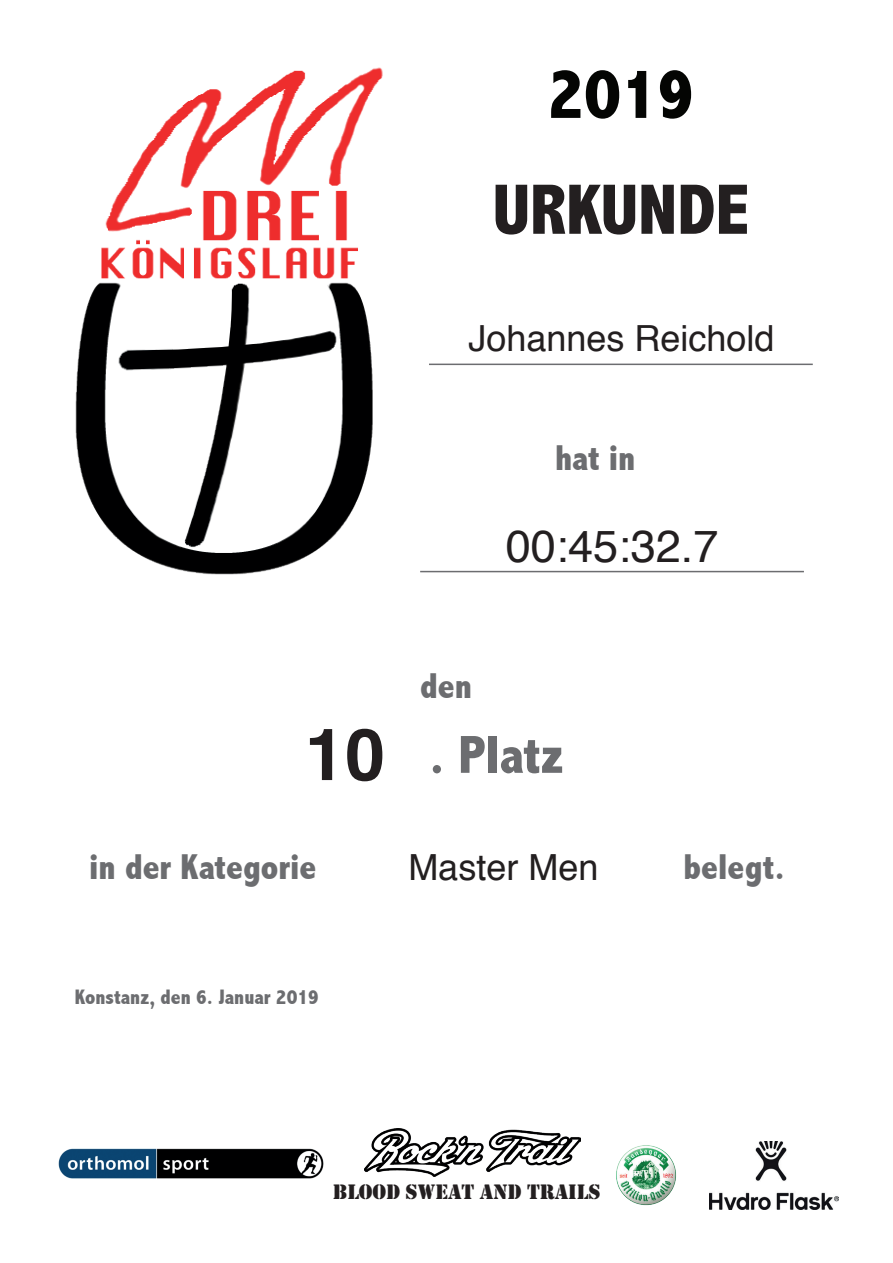
<style>
.page{position:relative;width:893px;height:1263px;background:#fff}
.page>*{position:absolute;margin:0;border:0;box-sizing:border-box;transform-origin:0 0}
.t1{font:800 condensed 72px "Abadi";color:#231f20}
.t2{font:800 condensed 72px "Abadi";color:#040503}
.t3{font:700 72px "Helvetica";color:#231f20}
.t4{font:800 condensed 54px "Abadi";color:#6c6d70}
.t5{font:45px "Helvetica";color:#231f20}
.t6{font:800 condensed 36px "Abadi";color:#6c6d70}
.t7{font:36px "Helvetica";color:#231f20}
.t8{font:21.6px "Stencil";color:#231f20}
.t9{font:800 condensed 21px "Abadi";color:#6c6d70}
</style>
<div class="page">
<hr style="left:429px;top:364px;width:384px;height:1px;background:#6c6d70">
<hr style="left:420px;top:571px;width:384px;height:1px;background:#6c6d70">
<img style="left:75px;top:67px;width:308px;height:508px">
<img style="left:364px;top:1129px;width:216px;height:47px">
<img style="left:59px;top:1149px;width:264px;height:29px">
<img style="left:616px;top:1145px;width:60px;height:61px">
<img style="left:709px;top:1141px;width:130px;height:68px">
<h1 class="t2" style="left:547px;top:55px;width:148px">2019</h1>
<h1 class="t1" style="left:493px;top:171px;width:258px">URKUNDE</h1>
<p class="t7" style="left:468px;top:324px;width:308px">Johannes Reichold</p>
<p class="t6" style="left:555px;top:439px;width:82px">hat in</p>
<p class="t5" style="left:506px;top:528px;width:214px">00:45:32.7</p>
<h1 class="t3" style="left:305px;top:725px;width:82px">10</h1>
<p class="t6" style="left:420px;top:666px;width:53px">den</p>
<h2 class="t4" style="left:429px;top:726px;width:136px">. Platz</h2>
<p class="t6" style="left:89px;top:847px;width:228px">in der Kategorie</p>
<p class="t6" style="left:683px;top:847px;width:103px">belegt.</p>
<p class="t7" style="left:408px;top:852px;width:192px">Master Men</p>
<p class="t9" style="left:75px;top:986px;width:245px">Konstanz, den 6. Januar 2019</p>
<p class="t8" style="left:333px;top:1183px;width:269px">BLOOD SWEAT AND TRAILS</p>
</div>
